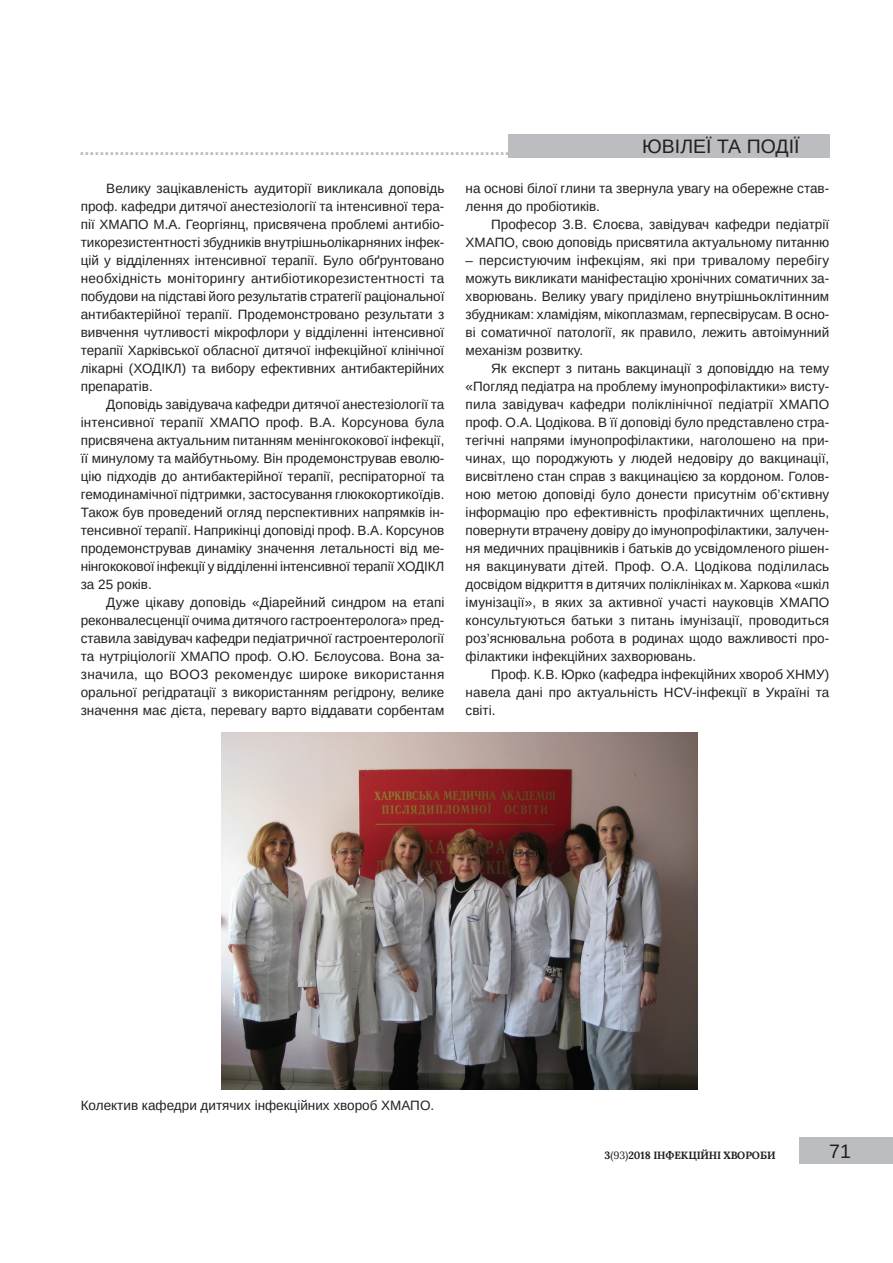
<style>
.page{position:relative;width:893px;height:1263px;background:#fff}
.page>*{position:absolute;margin:0;border:0;box-sizing:border-box;transform-origin:0 0}
.t1{font:19.5px "Arimo";color:#231f20}
.t2{font:700 18px "Arimo";color:#bcbdc0}
.t3{font:13.5px/18px "Arimo";color:#231f20;text-align:justify}
.t4{font:700 10.5px "Lora";color:#231f20}
.s1{font-weight:400}
</style>
<div class="page">
<div style="left:508px;top:134px;width:321px;height:23px;background:#bcbdc0"></div>
<div style="left:799px;top:1137px;width:94px;height:27px;background:#bcbdc0"></div>
<img style="left:221px;top:732px;width:476px;height:357px">
<h2 class="t2" style="left:79px;top:137px;width:432px">......................................................................................</h2>
<h1 class="t1" style="left:642px;top:134px;width:159px">ЮВІЛЕЇ ТА ПОДІЇ</h1>
<p class="t3" style="left:81px;top:179px;width:365px;text-indent:26px">Велику зацікавленість аудиторії викликала доповідь проф. кафедри дитячої анестезіології та інтенсивної тера&shy;пії ХМАПО М.А. Георгіянц, присвячена проблемі антибіо&shy;тикорезистентності збудників внутрішньолікарняних інфек&shy;цій у відділеннях інтенсивної терапії. Було обґрунтовано необхідність моніторингу антибіотикорезистентності та побудови на підставі його результатів стратегії раціональної антибактерійної терапії. Продемонстровано результати з вивчення чутливості мікрофлори у відділенні інтенсивної терапії Харківської обласної дитячої інфекційної клінічної лікарні (ХОДІКЛ) та вибору ефективних антибактерійних препаратів.</p>
<p class="t3" style="left:81px;top:395px;width:365px;text-indent:26px">Доповідь завідувача кафедри дитячої анестезіології та інтенсивної терапії ХМАПО проф. В.А. Корсунова була присвячена актуальним питанням менінгококової інфекції, її минулому та майбутньому. Він продемонстрував еволю&shy;цію підходів до антибактерійної терапії, респіраторної та гемодинамічної підтримки, застосування глюкокортикоїдів.<br>Також був проведений огляд перспективних напрямків ін&shy;тенсивної терапії. Наприкінці доповіді проф. В.А. Корсунов продемонстрував динаміку значення летальності від ме&shy;нінгококової інфекції у відділенні інтенсивної терапії ХОДІКЛ за 25 років.</p>
<p class="t3" style="left:81px;top:593px;width:365px;text-indent:26px">Дуже цікаву доповідь «Діарейний синдром на етапі реконвалесценції очима дитячого гастроентеролога» пред&shy;ставила завідувач кафедри педіатричної гастроентерології та нутріціології ХМАПО проф. О.Ю. Бєлоусова. Вона за&shy;значила, що ВООЗ рекомендує широке використання оральної регідратації з використанням регідрону, велике значення має дієта, перевагу варто віддавати сорбентам</p>
<p class="t3" style="left:466px;top:179px;width:365px">на основі білої глини та звернула увагу на обережне став&shy;лення до пробіотиків.</p>
<p class="t3" style="left:466px;top:215px;width:365px;text-align:right">Професор З.В. Єлоєва, завідувач кафедри педіатрії<br>ХМАПО, свою доповідь присвятила актуальному питанню</p>
<p class="t3" style="left:466px;top:251px;width:365px">– персистуючим інфекціям, які при тривалому перебігу можуть викликати маніфестацію хронічних соматичних за&shy;хворювань. Велику увагу приділено внутрішньоклітинним збудникам: хламідіям, мікоплазмам, герпесвірусам. В осно&shy;ві соматичної патології, як правило, лежить автоімунний механізм розвитку.</p>
<p class="t3" style="left:466px;top:359px;width:365px;text-indent:26px">Як експерт з питань вакцинації з доповіддю на тему «Погляд педіатра на проблему імунопрофілактики» висту&shy;пила завідувач кафедри поліклінічної педіатрії ХМАПО проф. О.А. Цодікова. В її доповіді було представлено стра&shy;тегічні напрями імунопрофілактики, наголошено на при&shy;чинах, що породжують у людей недовіру до вакцинації, висвітлено стан справ з вакцинацією за кордоном. Голов&shy;ною метою доповіді було донести присутнім об’єктивну інформацію про ефективність профілактичних щеплень, повернути втрачену довіру до імунопрофілактики, залучен&shy;ня медичних працівників і батьків до усвідомленого рішен&shy;ня вакцинувати дітей. Проф. О.А. Цодікова поділилась досвідом відкриття в дитячих поліклініках м. Харкова «шкіл імунізації», в яких за активної участі науковців ХМАПО консультуються батьки з питань імунізації, проводиться роз’яснювальна робота в родинах щодо важливості про&shy;філактики інфекційних захворювань.</p>
<p class="t3" style="left:466px;top:665px;width:365px;text-indent:26px">Проф. К.В. Юрко (кафедра інфекційних хвороб ХНМУ) навела дані про актуальність HCV-інфекції в Україні та світі.</p>
<p class="t3" style="left:81px;top:1097px;width:355px">Колектив кафедри дитячих інфекційних хвороб ХМАПО.</p>
<p class="t4" style="left:604px;top:1149px;width:173px">3<span class="s1">(93)</span>2018 ІНФЕКЦІЙНІ ХВОРОБИ</p>
<h1 class="t1" style="left:829px;top:1139px;width:23px">71</h1>
</div>
